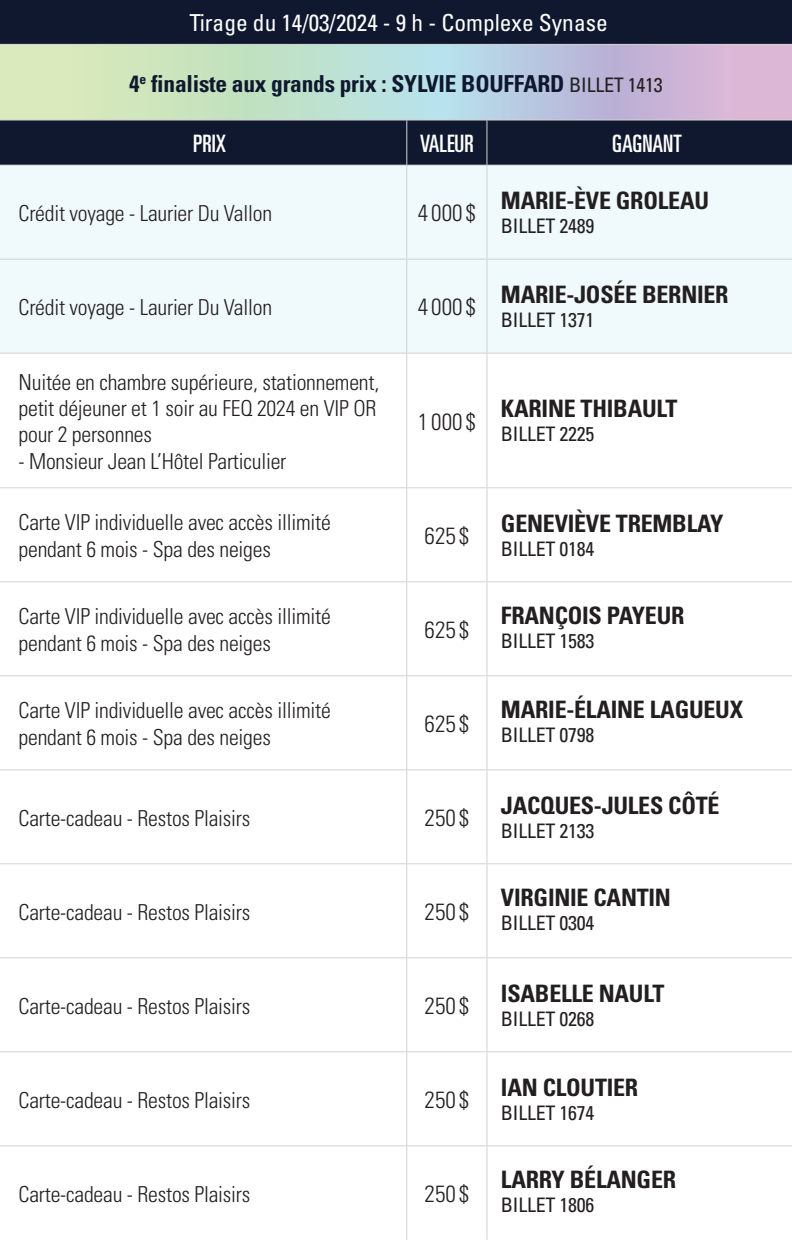
<style>
.page{position:relative;width:792px;height:1240px;background:#fff}
.page>*{position:absolute;margin:0;border:0;box-sizing:border-box;transform-origin:0 0}
.t1{font:700 condensed 24px "Univers";letter-spacing:-.01em;color:#231f20}
.t2{font:ultra-condensed 24px "Univers";color:#fff}
.t3{font:700 condensed 23.4px "Univers";letter-spacing:-.01em;color:#0f182e}
.t4{font:300 condensed 23.4px "Univers";color:#231f20}
.t5{font:condensed 23.4px "Univers";color:#fff}
.t6{font:300 condensed 22px/26.4px "Univers";letter-spacing:-.01em;color:#231f20}
.t7{font:condensed 20px "Univers";letter-spacing:-.01em;color:#231f20}
.s1{font-weight:400;font-size:20px;color:#231f20}
</style>
<div class="page">
<div style="left:0;top:0;width:792px;height:44px;background:#0f182e"></div>
<svg style="left:0;top:45px;width:792px;height:75px;background:#c6d3d0"></svg>
<div style="left:0;top:121px;width:792px;height:44px;background:#0f182e"></div>
<div style="left:0;top:166px;width:792px;height:187px;background:#f0f9fb"></div>
<hr style="left:0;top:165px;width:407px;height:1px;background:#d1d2d4">
<hr style="left:0;top:259px;width:407px;height:1px;background:#d1d2d4">
<hr style="left:0;top:353px;width:407px;height:1px;background:#d1d2d4">
<hr style="left:407px;top:165px;width:80px;height:1px;background:#d1d2d4">
<hr style="left:407px;top:259px;width:80px;height:1px;background:#d1d2d4">
<hr style="left:407px;top:353px;width:80px;height:1px;background:#d1d2d4">
<hr style="left:0;top:487px;width:407px;height:1px;background:#d1d2d4">
<hr style="left:407px;top:487px;width:80px;height:1px;background:#d1d2d4">
<hr style="left:0;top:581px;width:407px;height:1px;background:#d1d2d4">
<hr style="left:0;top:675px;width:407px;height:1px;background:#d1d2d4">
<hr style="left:0;top:769px;width:407px;height:1px;background:#d1d2d4">
<hr style="left:487px;top:487px;width:305px;height:1px;background:#d1d2d4">
<hr style="left:407px;top:581px;width:80px;height:1px;background:#d1d2d4">
<hr style="left:407px;top:675px;width:80px;height:1px;background:#d1d2d4">
<hr style="left:407px;top:769px;width:80px;height:1px;background:#d1d2d4">
<hr style="left:407px;top:863px;width:80px;height:1px;background:#d1d2d4">
<hr style="left:407px;top:957px;width:80px;height:1px;background:#d1d2d4">
<hr style="left:407px;top:1051px;width:80px;height:1px;background:#d1d2d4">
<hr style="left:487px;top:1051px;width:305px;height:1px;background:#d1d2d4">
<hr style="left:407px;top:1145px;width:80px;height:1px;background:#d1d2d4">
<hr style="left:0;top:863px;width:407px;height:1px;background:#d1d2d4">
<hr style="left:0;top:957px;width:407px;height:1px;background:#d1d2d4">
<hr style="left:0;top:1051px;width:407px;height:1px;background:#d1d2d4">
<hr style="left:0;top:1145px;width:407px;height:1px;background:#d1d2d4">
<hr style="left:487px;top:353px;width:305px;height:1px;background:#d1d2d4">
<hr style="left:487px;top:581px;width:305px;height:1px;background:#d1d2d4">
<hr style="left:487px;top:675px;width:305px;height:1px;background:#d1d2d4">
<hr style="left:487px;top:769px;width:305px;height:1px;background:#d1d2d4">
<hr style="left:487px;top:863px;width:305px;height:1px;background:#d1d2d4">
<hr style="left:487px;top:957px;width:305px;height:1px;background:#d1d2d4">
<hr style="left:406px;top:166px;width:1px;height:93px;background:#d1d2d4">
<hr style="left:406px;top:260px;width:1px;height:93px;background:#d1d2d4">
<hr style="left:406px;top:354px;width:1px;height:133px;background:#d1d2d4">
<hr style="left:406px;top:488px;width:1px;height:93px;background:#d1d2d4">
<hr style="left:406px;top:582px;width:1px;height:93px;background:#d1d2d4">
<hr style="left:406px;top:676px;width:1px;height:93px;background:#d1d2d4">
<hr style="left:406px;top:770px;width:1px;height:93px;background:#d1d2d4">
<hr style="left:406px;top:864px;width:1px;height:93px;background:#d1d2d4">
<hr style="left:406px;top:958px;width:1px;height:93px;background:#d1d2d4">
<hr style="left:406px;top:1052px;width:1px;height:93px;background:#d1d2d4">
<hr style="left:406px;top:1146px;width:1px;height:94px;background:#d1d2d4">
<hr style="left:406px;top:120px;width:1px;height:45px;background:#d1d2d4">
<hr style="left:487px;top:120px;width:1px;height:45px;background:#d1d2d4">
<hr style="left:0;top:44px;width:407px;height:1px;background:#d1d2d4">
<hr style="left:407px;top:44px;width:80px;height:1px;background:#d1d2d4">
<hr style="left:487px;top:44px;width:305px;height:1px;background:#d1d2d4">
<hr style="left:0;top:120px;width:407px;height:1px;background:#d1d2d4">
<hr style="left:407px;top:120px;width:80px;height:1px;background:#d1d2d4">
<hr style="left:487px;top:120px;width:305px;height:1px;background:#d1d2d4">
<hr style="left:487px;top:165px;width:305px;height:1px;background:#d1d2d4">
<hr style="left:487px;top:259px;width:305px;height:1px;background:#d1d2d4">
<hr style="left:487px;top:1145px;width:305px;height:1px;background:#d1d2d4">
<hr style="left:487px;top:166px;width:1px;height:93px;background:#d1d2d4">
<hr style="left:487px;top:260px;width:1px;height:93px;background:#d1d2d4">
<hr style="left:487px;top:354px;width:1px;height:133px;background:#d1d2d4">
<hr style="left:487px;top:488px;width:1px;height:93px;background:#d1d2d4">
<hr style="left:487px;top:582px;width:1px;height:93px;background:#d1d2d4">
<hr style="left:487px;top:676px;width:1px;height:93px;background:#d1d2d4">
<hr style="left:487px;top:770px;width:1px;height:93px;background:#d1d2d4">
<hr style="left:487px;top:864px;width:1px;height:93px;background:#d1d2d4">
<hr style="left:487px;top:958px;width:1px;height:93px;background:#d1d2d4">
<hr style="left:487px;top:1052px;width:1px;height:93px;background:#d1d2d4">
<hr style="left:487px;top:1146px;width:1px;height:94px;background:#d1d2d4">
<p class="t5" style="left:189px;top:8px;width:420px">Tirage du 14/03/2024 - 9 h - Complexe Synase</p>
<p class="t3" style="left:129px;top:69px;width:535px">4<sup>e</sup> finaliste aux grands prix : SYLVIE BOUFFARD <span class="s1">BILLET 1413</span></p>
<p class="t2" style="left:193px;top:130px;width:34px">PRIX</p>
<p class="t2" style="left:420px;top:130px;width:55px">VALEUR</p>
<p class="t2" style="left:612px;top:130px;width:71px">GAGNANT</p>
<p class="t6" style="left:19px;top:200px;width:255px">Crédit voyage - Laurier Du Vallon</p>
<p class="t4" style="left:418px;top:199px;width:59px">4000$</p>
<p class="t6" style="left:19px;top:294px;width:255px">Crédit voyage - Laurier Du Vallon</p>
<p class="t4" style="left:418px;top:293px;width:59px">4000$</p>
<p class="t6" style="left:19px;top:369px;width:362px">Nuitée en chambre supérieure, stationnement, petit déjeuner et 1 soir au FEQ 2024 en VIP OR pour 2 personnes</p>
<p class="t6" style="left:19px;top:448px;width:269px">- Monsieur Jean L’Hôtel Particulier</p>
<p class="t4" style="left:418px;top:407px;width:59px">1000$</p>
<p class="t6" style="left:19px;top:509px;width:314px">Carte VIP individuelle avec accès illimité pendant 6 mois - Spa des neiges</p>
<p class="t4" style="left:425px;top:522px;width:46px">625 $</p>
<p class="t6" style="left:19px;top:603px;width:314px">Carte VIP individuelle avec accès illimité pendant 6 mois - Spa des neiges</p>
<p class="t4" style="left:425px;top:616px;width:46px">625 $</p>
<p class="t6" style="left:19px;top:697px;width:314px">Carte VIP individuelle avec accès illimité pendant 6 mois - Spa des neiges</p>
<p class="t4" style="left:425px;top:710px;width:46px">625 $</p>
<p class="t6" style="left:19px;top:805px;width:233px">Carte-cadeau - Restos Plaisirs</p>
<p class="t4" style="left:425px;top:804px;width:46px">250 $</p>
<p class="t6" style="left:19px;top:899px;width:233px">Carte-cadeau - Restos Plaisirs</p>
<p class="t4" style="left:425px;top:898px;width:46px">250 $</p>
<p class="t6" style="left:19px;top:993px;width:233px">Carte-cadeau - Restos Plaisirs</p>
<p class="t4" style="left:425px;top:992px;width:46px">250 $</p>
<p class="t6" style="left:19px;top:1087px;width:233px">Carte-cadeau - Restos Plaisirs</p>
<p class="t4" style="left:425px;top:1086px;width:46px">250 $</p>
<p class="t6" style="left:19px;top:1181px;width:233px">Carte-cadeau - Restos Plaisirs</p>
<p class="t4" style="left:425px;top:1180px;width:46px">250 $</p>
<p class="t1" style="left:501px;top:186px;width:210px">MARIE-ÈVE GROLEAU</p>
<p class="t7" style="left:501px;top:213px;width:95px">BILLET 2489</p>
<p class="t1" style="left:501px;top:280px;width:229px">MARIE-JOSÉE BERNIER</p>
<p class="t7" style="left:501px;top:307px;width:95px">BILLET 1371</p>
<p class="t1" style="left:501px;top:394px;width:178px">KARINE THIBAULT</p>
<p class="t7" style="left:501px;top:422px;width:95px">BILLET 2225</p>
<p class="t1" style="left:501px;top:508px;width:224px">GENEVIÈVE TREMBLAY</p>
<p class="t7" style="left:501px;top:536px;width:95px">BILLET 0184</p>
<p class="t1" style="left:501px;top:601px;width:185px">FRANÇOIS PAYEUR</p>
<p class="t7" style="left:501px;top:628px;width:95px">BILLET 1583</p>
<p class="t1" style="left:501px;top:695px;width:244px">MARIE-ÉLAINE LAGUEUX</p>
<p class="t7" style="left:501px;top:722px;width:95px">BILLET 0798</p>
<p class="t1" style="left:501px;top:790px;width:220px">JACQUES-JULES CÔTÉ</p>
<p class="t7" style="left:501px;top:818px;width:95px">BILLET 2133</p>
<p class="t1" style="left:501px;top:883px;width:172px">VIRGINIE CANTIN</p>
<p class="t7" style="left:501px;top:910px;width:95px">BILLET 0304</p>
<p class="t1" style="left:501px;top:978px;width:165px">ISABELLE NAULT</p>
<p class="t7" style="left:501px;top:1006px;width:95px">BILLET 0268</p>
<p class="t1" style="left:501px;top:1072px;width:139px">IAN CLOUTIER</p>
<p class="t7" style="left:501px;top:1100px;width:95px">BILLET 1674</p>
<p class="t1" style="left:501px;top:1165px;width:177px">LARRY BÉLANGER</p>
<p class="t7" style="left:501px;top:1192px;width:95px">BILLET 1806</p>
</div>
